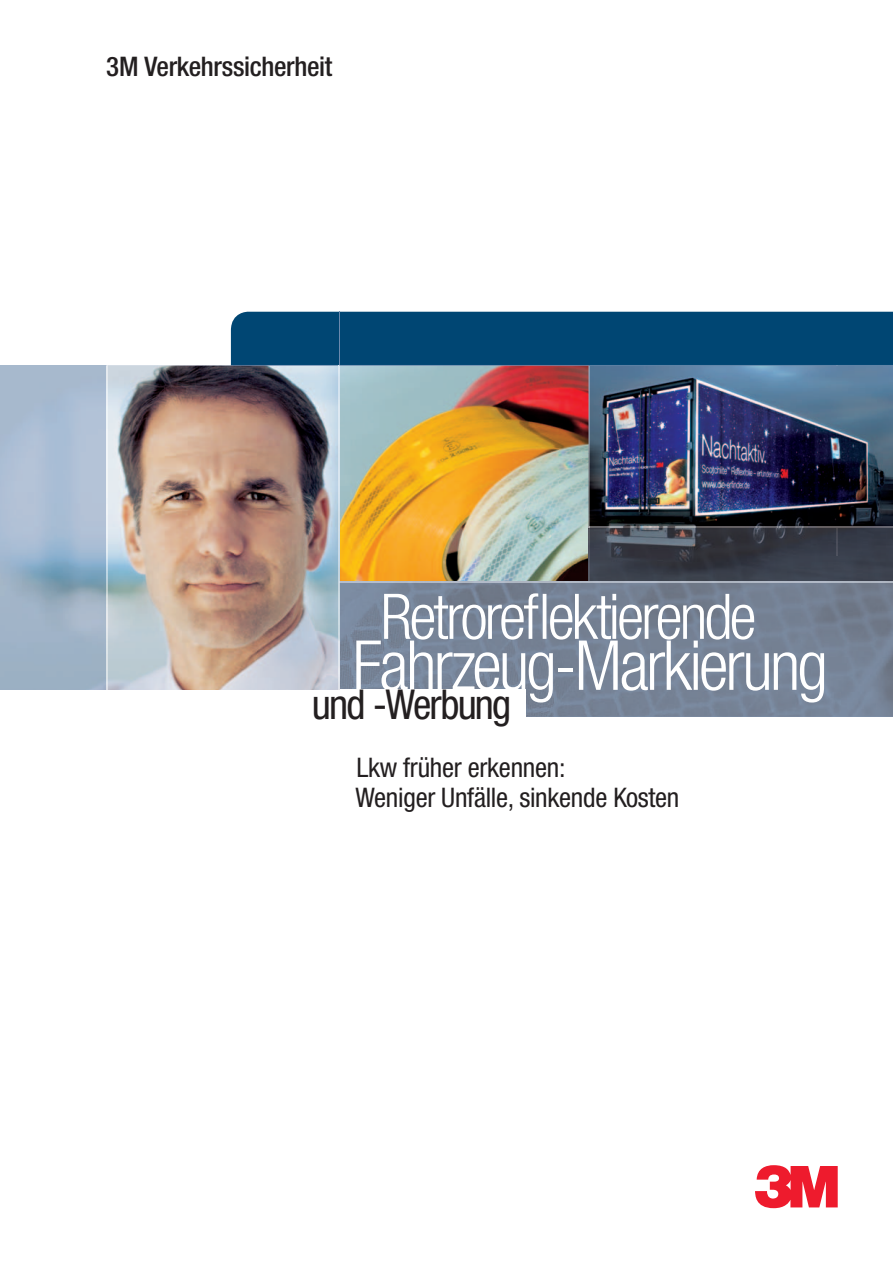
<style>
.page{position:relative;width:893px;height:1263px;background:#fff}
.page>*{position:absolute;margin:0;border:0;box-sizing:border-box;transform-origin:0 0}
.t1{font:300 condensed 69px "Helvetica Neue LT";letter-spacing:-.045em;color:#fff}
.t2{font:300 condensed 63px "Helvetica Neue LT";letter-spacing:-.045em;color:#fff}
.t3{font:condensed 41.25px "Helvetica Neue LT";letter-spacing:-.045em;color:#231f20}
.t4{font:condensed 27px/30px "Helvetica Neue LT";letter-spacing:-.01em;color:#231f20}
.t5{font:500 condensed 27px "Helvetica Neue LT";letter-spacing:-.015em;color:#231f20}
</style>
<div class="page">
<svg style="left:755px;top:1165px;width:83px;height:43px"></svg>
<img style="left:340px;top:582px;width:553px;height:135px">
<div style="left:0;top:690px;width:526px;height:134px;background:#fff"></div>
<img style="left:340px;top:367px;width:248px;height:215px">
<img style="left:0;top:367px;width:340px;height:323px">
<img style="left:588px;top:367px;width:305px;height:160px">
<img style="left:106px;top:367px;width:1px;height:323px">
<svg style="left:0;top:312px;width:893px;height:55px"></svg>
<img style="left:588px;top:527px;width:305px;height:55px">
<svg style="left:837px;top:528px;width:1px;height:28px"></svg>
<p class="t5" style="left:106px;top:57px;width:227px">3M Verkehrssicherheit</p>
<h2 class="t2" style="left:381px;top:594px;width:377px">Retroreflektierende</h2>
<h1 class="t1" style="left:352px;top:641px;width:477px">Fahrzeug-Markierung</h1>
<h3 class="t3" style="left:312px;top:690px;width:201px">und -Werbung</h3>
<p class="t4" style="left:355px;top:755px;width:325px">Lkw früher erkennen:<br>Weniger Unfälle, sinkende Kosten</p>
</div>
